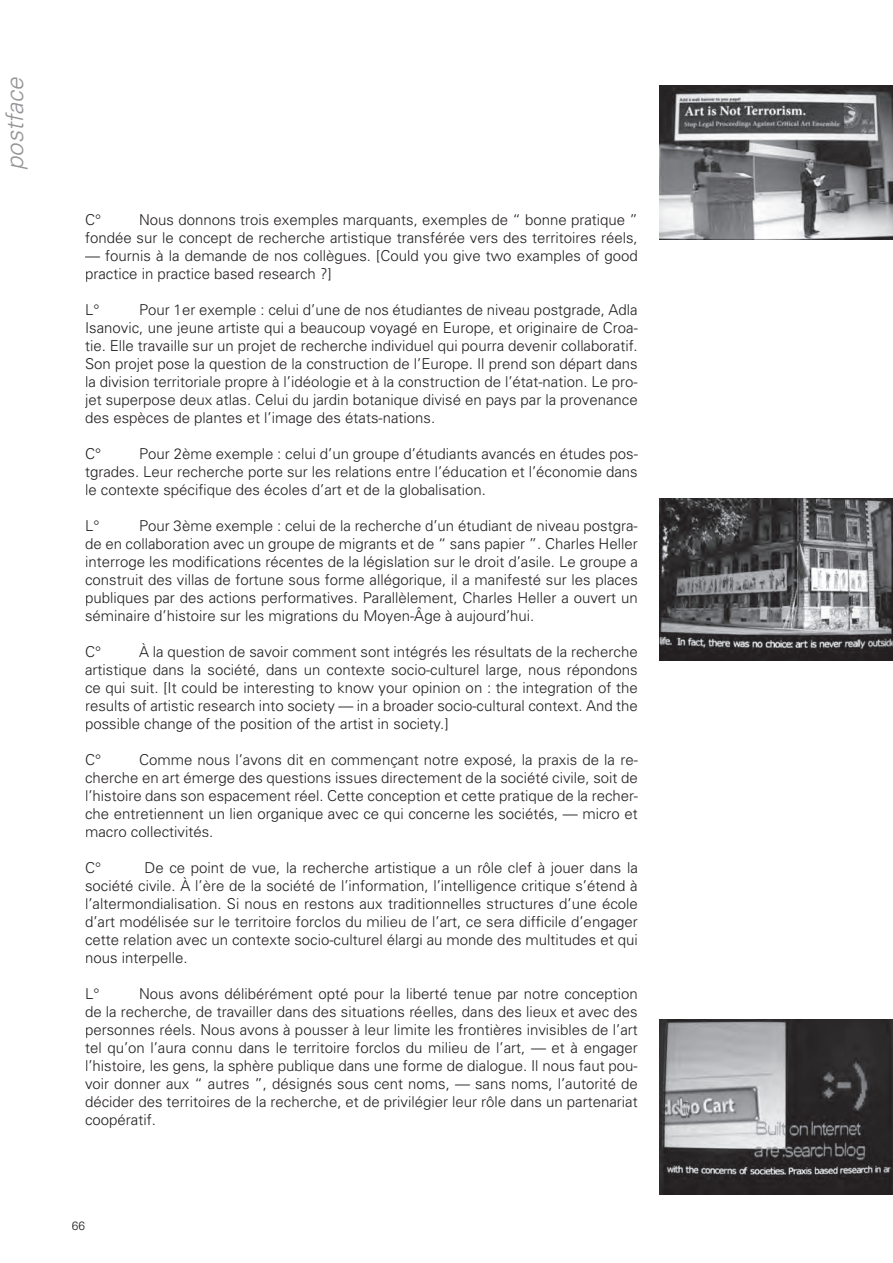
<style>
.page{position:relative;width:893px;height:1263px;background:#fff}
.page>*{position:absolute;margin:0;border:0;box-sizing:border-box;transform-origin:0 0}
.t1{font:italic 300 24px "Univers";color:#939598}
.t2{font:300 15px/18px "Univers";color:#231f20;text-align:justify}
.t3{font:300 12px "Univers";color:#231f20}
</style>
<div class="page">
<img style="left:659px;top:499px;width:234px;height:162px">
<img style="left:659px;top:1019px;width:234px;height:176px">
<img style="left:659px;top:85px;width:234px;height:155px">
<h1 class="t1" style="left:0;top:170px;width:94px;rotate:-90deg">postface</h1>
<p class="t2" style="left:85px;top:210px;width:18px">C°</p>
<p class="t2" style="left:85px;top:210px;width:554px;text-align:right">Nous donnons trois exemples marquants, exemples de “ bonne pratique ”<br>fondée sur le concept de recherche artistique transférée vers des territoires réels,</p>
<p class="t2" style="left:85px;top:246px;width:554px">— fournis à la demande de nos collègues. [Could you give two examples of good practice in practice based research ?]</p>
<p class="t2" style="left:85px;top:300px;width:16px">L°</p>
<p class="t2" style="left:85px;top:300px;width:554px;text-indent:54px">Pour 1er exemple : celui d’une de nos étudiantes de niveau postgrade, Adla Isanovic, une jeune artiste qui a beaucoup voyagé en Europe, et originaire de Croa&shy;tie. Elle travaille sur un projet de recherche individuel qui pourra devenir collaboratif.<br>Son projet pose la question de la construction de l’Europe. Il prend son départ dans la division territoriale propre à l’idéologie et à la construction de l’état-nation. Le pro&shy;jet superpose deux atlas. Celui du jardin botanique divisé en pays par la provenance des espèces de plantes et l’image des états-nations.</p>
<p class="t2" style="left:85px;top:444px;width:18px">C°</p>
<p class="t2" style="left:85px;top:444px;width:554px;text-indent:54px">Pour 2ème exemple : celui d’un groupe d’étudiants avancés en études pos&shy;tgrades. Leur recherche porte sur les relations entre l’éducation et l’économie dans le contexte spécifique des écoles d’art et de la globalisation.</p>
<p class="t2" style="left:85px;top:516px;width:16px">L°</p>
<p class="t2" style="left:85px;top:516px;width:554px;text-indent:54px">Pour 3ème exemple : celui de la recherche d’un étudiant de niveau postgra&shy;de en collaboration avec un groupe de migrants et de “ sans papier ”. Charles Heller interroge les modifications récentes de la législation sur le droit d’asile. Le groupe a construit des villas de fortune sous forme allégorique, il a manifesté sur les places publiques par des actions performatives. Parallèlement, Charles Heller a ouvert un séminaire d’histoire sur les migrations du Moyen-Âge à aujourd’hui.</p>
<p class="t2" style="left:85px;top:642px;width:18px">C°</p>
<p class="t2" style="left:85px;top:642px;width:554px;text-indent:54px">À la question de savoir comment sont intégrés les résultats de la recherche artistique dans la société, dans un contexte socio-culturel large, nous répondons ce qui suit. [It could be interesting to know your opinion on : the integration of the results of artistic research into society — in a broader socio-cultural context. And the possible change of the position of the artist in society.]</p>
<p class="t2" style="left:85px;top:750px;width:18px">C°</p>
<p class="t2" style="left:85px;top:750px;width:554px;text-indent:54px">Comme nous l’avons dit en commençant notre exposé, la praxis de la re&shy;cherche en art émerge des questions issues directement de la société civile, soit de l’histoire dans son espacement réel. Cette conception et cette pratique de la recher&shy;che entretiennent un lien organique avec ce qui concerne les sociétés, — micro et macro collectivités.</p>
<p class="t2" style="left:85px;top:858px;width:18px">C°</p>
<p class="t2" style="left:85px;top:858px;width:554px;text-indent:60px">De ce point de vue, la recherche artistique a un rôle clef à jouer dans la société civile. À l’ère de la société de l’information, l’intelligence critique s’étend à l’altermondialisation. Si nous en restons aux traditionnelles structures d’une école d’art modélisée sur le territoire forclos du milieu de l’art, ce sera difficile d’engager cette relation avec un contexte socio-culturel élargi au monde des multitudes et qui nous interpelle.</p>
<p class="t2" style="left:85px;top:984px;width:16px">L°</p>
<p class="t2" style="left:85px;top:984px;width:554px;text-indent:54px">Nous avons délibérément opté pour la liberté tenue par notre conception de la recherche, de travailler dans des situations réelles, dans des lieux et avec des personnes réels. Nous avons à pousser à leur limite les frontières invisibles de l’art tel qu’on l’aura connu dans le territoire forclos du milieu de l’art, — et à engager l’histoire, les gens, la sphère publique dans une forme de dialogue. Il nous faut pou&shy;voir donner aux “ autres ”, désignés sous cent noms, — sans noms, l’autorité de décider des territoires de la recherche, et de privilégier leur rôle dans un partenariat coopératif.</p>
<p class="t3" style="left:72px;top:1218px;width:15px">66</p>
</div>
